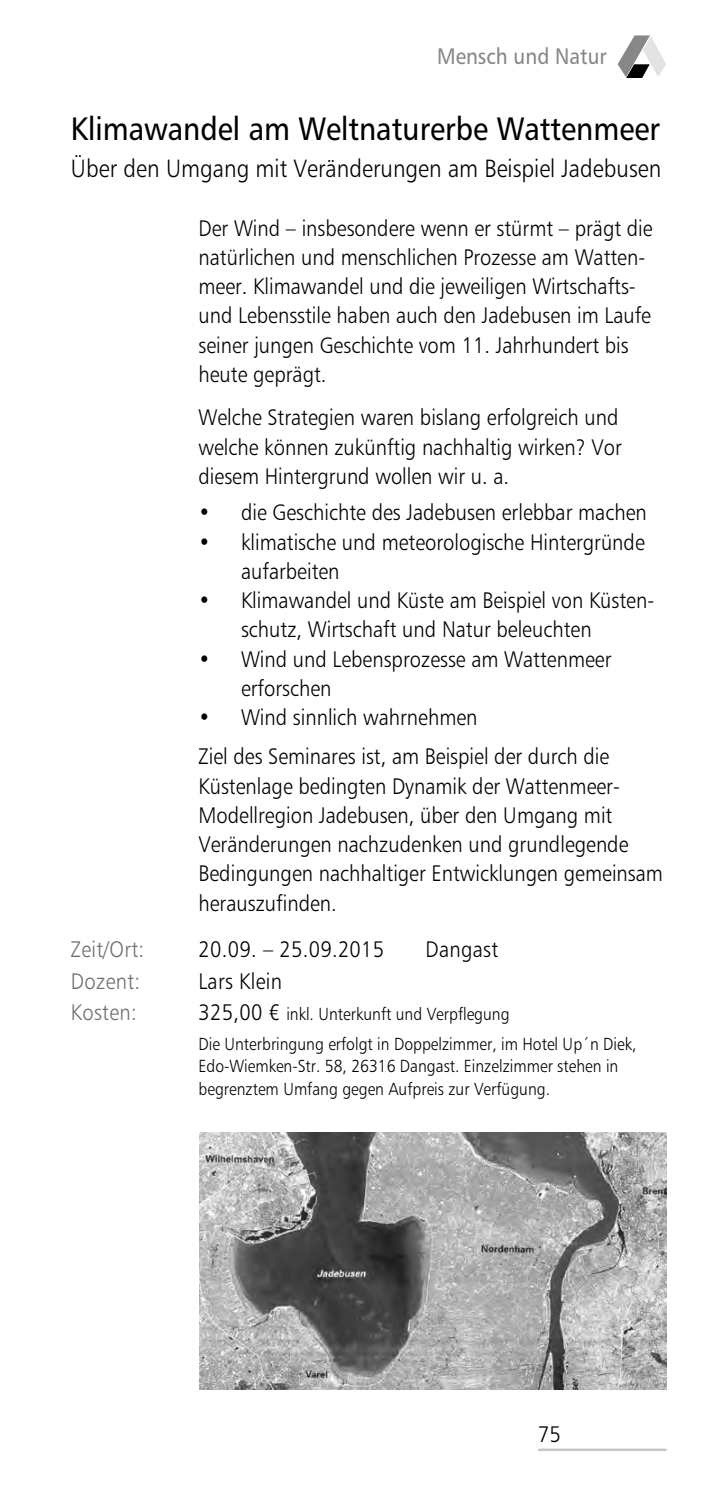
<style>
.page{position:relative;width:709px;height:1489px;background:#fff}
.page>*{position:absolute;margin:0;border:0;box-sizing:border-box;transform-origin:0 0}
.t1{font:32.5px "Humanist 777 BT Roman B";color:#000;scale:.9 1}
.t2{font:25px "Humanist 777 BT Light B";color:#000;scale:.9 1}
.t3{font:22.5px/29.2px "Humanist 777 BT Light B";color:#000;scale:.9 1}
.t4{font:22.5px "Humanist 777 BT Light B";letter-spacing:.015em;color:#6f6f6e;scale:.9 1}
.t5{font:22.5px "Humanist 777 BT Roman B";color:#878786;scale:.9 1}
.t6{font:17.5px/29.5px "Humanist 777 BT Light B";color:#000;scale:.9 1}
.s1{font-size:22.5px}
</style>
<div class="page">
<hr style="left:538px;top:1448px;width:128px;height:2px;background:#c5c6c6">
<svg style="left:617px;top:35px;width:49px;height:43px"></svg>
<img style="left:199px;top:1132px;width:467px;height:257px">
<p class="t5" style="left:437px;top:42px;width:190px">Mensch und Natur</p>
<h1 class="t1" style="left:71px;top:108px;width:656px">Klimawandel am Weltnaturerbe Wattenmeer</h1>
<p class="t2" style="left:71px;top:153px;width:657px">Über den Umgang mit Veränderungen am Beispiel Jadebusen</p>
<p class="t3" style="left:198px;top:213px;width:506px">Der Wind – insbesondere wenn er stürmt – prägt die natürlichen und menschlichen Prozesse am Watten&shy;meer. Klimawandel und die jeweiligen Wirtschafts&shy;und Lebensstile haben auch den Jadebusen im Laufe seiner jungen Geschichte vom 11. Jahrhundert bis heute geprägt.</p>
<p class="t3" style="left:198px;top:402px;width:472px">Welche Strategien waren bislang erfolgreich und welche können zukünftig nachhaltig wirken? Vor diesem Hintergrund wollen wir u. a.</p>
<p class="t3" style="left:198px;top:497px;width:499px">• die Geschichte des Jadebusen erlebbar machen</p>
<p class="t3" style="left:241px;top:526px;width:450px;text-indent:-43px">• klimatische und meteorologische Hintergründe aufarbeiten</p>
<p class="t3" style="left:241px;top:585px;width:460px;text-indent:-43px">• Klimawandel und Küste am Beispiel von Küsten&shy;schutz, Wirtschaft und Natur beleuchten</p>
<p class="t3" style="left:241px;top:643px;width:413px;text-indent:-43px">• Wind und Lebensprozesse am Wattenmeer erforschen</p>
<p class="t3" style="left:198px;top:697px;width:458px;line-height:39.2px">• Wind sinnlich wahrnehmen<br>Ziel des Seminares ist, am Beispiel der durch die</p>
<p class="t3" style="left:198px;top:770px;width:517px">Küstenlage bedingten Dynamik der Wattenmeer-Modellregion Jadebusen, über den Umgang mit Veränderungen nachzudenken und grundlegende Bedingungen nachhaltiger Entwicklungen gemeinsam herauszufinden.</p>
<p class="t4" style="left:71px;top:935px;width:83px">Zeit/Ort:</p>
<p class="t3" style="left:198px;top:933px;width:208px">20.09. – 25.09.2015</p>
<p class="t3" style="left:425px;top:933px;width:82px">Dangast</p>
<p class="t4" style="left:71px;top:966px;width:78px">Dozent:</p>
<p class="t3" style="left:198px;top:965px;width:94px">Lars Klein</p>
<p class="t4" style="left:71px;top:998px;width:75px">Kosten:</p>
<p class="t6" style="left:198px;top:999px;width:488px"><span class="s1">325,00 €</span> inkl. Unterkunft und Verpflegung<br>Die Unterbringung erfolgt in Doppelzimmer, im Hotel Up´n Diek,</p>
<p class="t6" style="left:198px;top:1054px;width:468px;line-height:22.5px">Edo-Wiemken-Str. 58, 26316 Dangast. Einzelzimmer stehen in begrenztem Umfang gegen Aufpreis zur Verfügung.</p>
<p class="t3" style="left:538px;top:1419px;width:27px">75</p>
</div>
